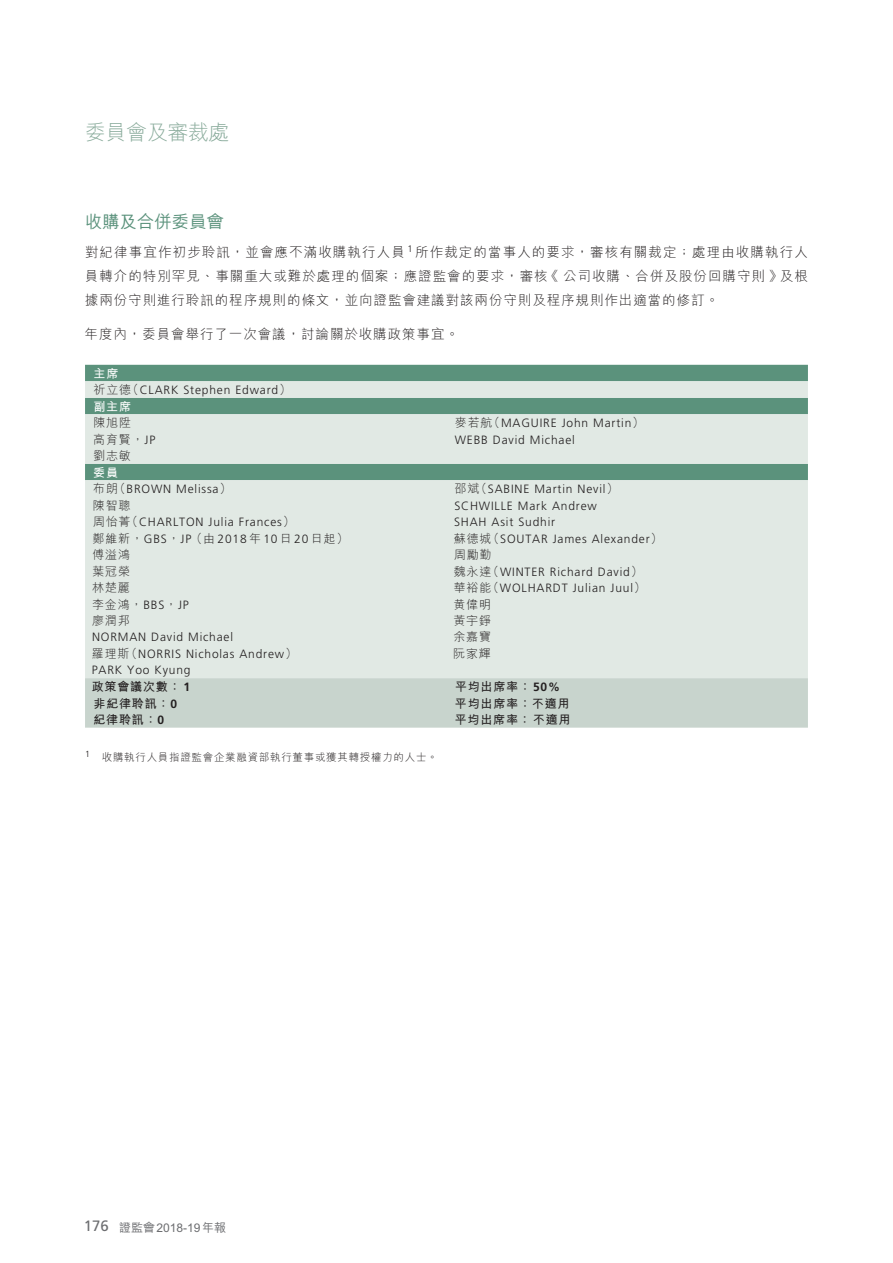
<style>
.page{position:relative;width:893px;height:1263px;background:#fff}
.page>*{position:absolute;margin:0;border:0;box-sizing:border-box;transform-origin:0 0}
.t1{font:300 21px "M Hei HK";letter-spacing:-.02em;color:#89ab9b}
.t2{font:500 17.25px "M Hei HK";letter-spacing:.01em;color:#5b927c}
.t3{font:300 13.5px/24px "M Hei HK";letter-spacing:.07em;color:#231f20;text-align:justify}
.t4{font:300 12px/16.5px "Frutiger LT Std";letter-spacing:.07em;color:#231f20}
.t5{font:700 12px/16.5px "M Hei HK";letter-spacing:.07em;color:#231f20}
.t6{font:500 12px "M Hei HK";color:#6c6d70}
.t7{font:300 12px/16.5px "M Hei HK";letter-spacing:.07em;color:#231f20}
.t8{font:700 12px "M Hei HK";letter-spacing:.07em;color:#fff}
.t9{font:300 10.5px "M Hei HK";letter-spacing:.07em;color:#231f20}
.s1{font-family:"M Hei HK"}
.s2{font-family:"Frutiger LT Std"}
.s3{font-family:"M Hei HK";font-weight:700}
.s4{font-weight:700}
.s5{font-family:"Frutiger LT Std";font-weight:400;font-size:15px}
</style>
<div class="page">
<div style="left:85px;top:365px;width:723px;height:16px;background:#5b927c"></div>
<svg style="left:85px;top:381px;width:723px;height:297px;background:#d2dfd8"></svg>
<div style="left:85px;top:678px;width:723px;height:50px;background:#c8d4cd"></div>
<h1 class="t1" style="left:85px;top:117px;width:146px">委員會及審裁處</h1>
<h3 class="t2" style="left:85px;top:209px;width:140px">收購及合併委員會</h3>
<p class="t3" style="left:85px;top:239px;width:724px">對紀律事宜作初步聆訊，並會應不滿收購執行人員 <sup>1</sup> 所作裁定的當事人的要求，審核有關裁定；處理由收購執行人員轉介的特別罕見、事關重大或難於處理的個案；應證監會的要求，審核《公司收購、合併及股份回購守則》及根據兩份守則進行聆訊的程序規則的條文，並向證監會建議對該兩份守則及程序規則作出適當的修訂。</p>
<p class="t3" style="left:85px;top:322px;width:376px">年度內，委員會舉行了一次會議，討論關於收購政策事宜。</p>
<h4 class="t8" style="left:94px;top:364px;width:26px">主席</h4>
<p class="t4" style="left:94px;top:382px;width:199px"><span class="s1">祈立德（</span>CLARK Stephen Edward<span class="s1">）</span></p>
<h4 class="t8" style="left:93px;top:397px;width:39px">副主席</h4>
<p class="t7" style="left:93px;top:414px;width:64px">陳旭陞<br>高育賢，<span class="s2">JP</span>劉志敏</p>
<p class="t4" style="left:455px;top:415px;width:191px"><span class="s1">麥若航（</span>MAGUIRE John Martin<span class="s1">）<br></span>WEBB David Michael</p>
<h4 class="t8" style="left:93px;top:463px;width:26px">委員</h4>
<p class="t4" style="left:92px;top:481px;width:258px"><span class="s1">布朗（</span>BROWN Melissa<span class="s1">）<br>陳智聰<br>周怡菁（</span>CHARLTON Julia Frances<span class="s1">）<br>鄭維新，</span>GBS<span class="s1">，</span>JP<span class="s1">（由</span> 2018 <span class="s1">年</span> 10 <span class="s1">日</span> 20 <span class="s1">日起）傅溢鴻<br>葉冠榮<br>林楚麗<br>李金鴻，</span>BBS<span class="s1">，</span>JP<br><span class="s1">廖潤邦<br></span>NORMAN David Michael<br><span class="s1">羅理斯（</span>NORRIS Nicholas Andrew<span class="s1">）<br></span>PARK Yoo Kyung<br><span class="s3">政策會議次數：</span> <span class="s4">1<br></span><span class="s3">非紀律聆訊：</span><span class="s4">0<br></span><span class="s3">紀律聆訊：</span><span class="s4">0</span></p>
<p class="t4" style="left:453px;top:481px;width:211px"><span class="s1">邵斌（</span>SABINE Martin Nevil<span class="s1">）<br></span>SCHWILLE Mark Andrew<br>SHAH Asit Sudhir<br><span class="s1">蘇德城（</span>SOUTAR James Alexander<span class="s1">）周勵勤<br>魏永達（</span>WINTER Richard David<span class="s1">）<br>華裕能（</span>WOLHARDT Julian Juul<span class="s1">）<br>黄偉明<br>黃宇錚<br>余嘉寶<br>阮家輝</span></p>
<p class="t5" style="left:455px;top:677px;width:117px">平均出席率： <span class="s2">50%</span>平均出席率：不適用平均出席率：不適用</p>
<p class="t9" style="left:85px;top:750px;width:354px"><sup>1</sup> 收購執行人員指證監會企業融資部執行董事或獲其轉授權力的人士。</p>
<p class="t6" style="left:84px;top:1218px;width:144px"><span class="s5">176</span> 證監會 2018-19年報</p>
</div>
